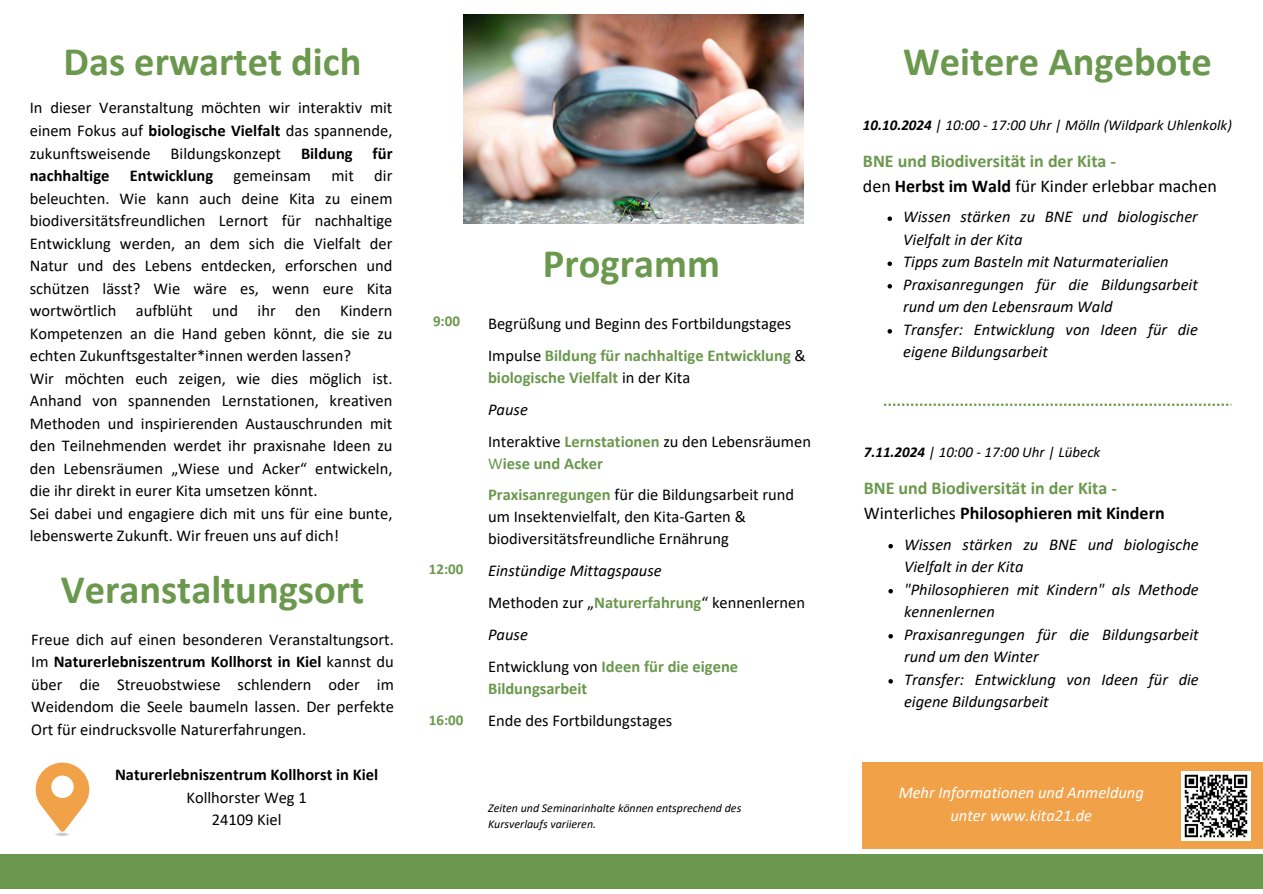
<style>
.page{position:relative;width:1263px;height:894px;background:#fff}
.page>*{position:absolute;margin:0;border:0;box-sizing:border-box;transform-origin:0 0}
.t1{font:700 40.5px "Calibri";color:#6a984d}
.t2{font:700 18px/24.8px "Calibri";color:#6a984d}
.t3{font:16.5px/22.5px "Calibri";color:#000}
.t4{font:italic 16.5px/22.5px "Calibri";color:#000}
.t5{font:700 16.5px/21.9px "Calibri";color:#6a984d}
.t6{font:700 16.5px/22.5px "Calibri";color:#000;text-align:center}
.t7{font:italic 16.5px/22.5px "Calibri";color:#fff;text-align:center}
.t8{font:italic 15px "Calibri";color:#000}
.t9{font:700 15px "Calibri";color:#6a984d}
.t10{font:italic 12px/15.9px "Calibri";color:#000}
.s1{font-weight:700}
.s2{font-weight:400}
.s3{font-weight:400;color:#000}
.s4{font-weight:700;color:#6a984d}
.s5{color:#6a984d}
.s6{color:#000}
</style>
<div class="page">
<div style="left:0;top:853px;width:1263px;height:34px;background:#6a984d"></div>
<img style="left:463px;top:14px;width:340px;height:210px">
<div style="left:862px;top:762px;width:401px;height:87px;background:#f1a249"></div>
<img style="left:1182px;top:771px;width:68px;height:68px">
<svg style="left:36px;top:762px;width:53px;height:74px"></svg>
<svg style="left:884px;top:403px;width:348px;height:3px"></svg>
<svg style="left:887px;top:216px;width:5px;height:5px"></svg>
<svg style="left:887px;top:261px;width:5px;height:5px"></svg>
<svg style="left:887px;top:284px;width:5px;height:4px"></svg>
<svg style="left:887px;top:329px;width:5px;height:4px"></svg>
<svg style="left:888px;top:544px;width:5px;height:4px"></svg>
<svg style="left:888px;top:589px;width:5px;height:4px"></svg>
<svg style="left:888px;top:634px;width:5px;height:4px"></svg>
<svg style="left:888px;top:679px;width:5px;height:4px"></svg>
<h2 class="t1" style="left:64px;top:44px;width:300px">Das erwartet dich</h2>
<h2 class="t3" style="left:30px;top:98px;width:364px">In dieser Veranstaltung möchten wir interaktiv mit einem Fokus auf <span class="s1">biologische Vielfalt</span> das spannende, zukunftsweisende Bildungskonzept <span class="s1">Bildung für nachhaltige Entwicklung</span> gemeinsam mit dir beleuchten. Wie kann auch deine Kita zu einem biodiversitätsfreundlichen Lernort für nachhaltige Entwicklung werden, an dem sich die Vielfalt der Natur und des Lebens entdecken, erforschen und schützen lässt? Wie wäre es, wenn eure Kita wortwörtlich aufblüht und ihr den Kindern Kompetenzen an die Hand geben könnt, die sie zu echten Zukunftsgestalter*innen werden lassen?<br>Wir möchten euch zeigen, wie dies möglich ist.<br>Anhand von spannenden Lernstationen, kreativen Methoden und inspirierenden Austauschrunden mit den Teilnehmenden werdet ihr praxisnahe Ideen zu den Lebensräumen „Wiese und Acker“ entwickeln, die ihr direkt in eurer Kita umsetzen könnt.<br>Sei dabei und engagiere dich mit uns für eine bunte, lebenswerte Zukunft. Wir freuen uns auf dich!</h2>
<h2 class="t1" style="left:61px;top:572px;width:305px">Veranstaltungsort</h2>
<h2 class="t3" style="left:31px;top:629px;width:364px;text-align:justify">Freue dich auf einen besonderen Veranstaltungsort.<br>Im <span class="s1">Naturerlebniszentrum Kollhorst in Kiel</span> kannst du über die Streuobstwiese schlendern oder im Weidendom die Seele baumeln lassen. Der perfekte Ort für eindrucksvolle Naturerfahrungen.</h2>
<h2 class="t6" style="left:115px;top:764px;width:265px">Naturerlebniszentrum Kollhorst in Kiel<br><span class="s2">Kollhorster Weg 1<br>24109 Kiel</span></h2>
<h1 class="t9" style="left:433px;top:315px;width:28px">9:00</h1>
<h4 class="t9" style="left:429px;top:563px;width:36px">12:00</h4>
<h2 class="t9" style="left:429px;top:713px;width:36px">16:00</h2>
<h2 class="t1" style="left:543px;top:247px;width:179px">Programm</h2>
<h1 class="t3" style="left:488px;top:313px;width:305px">Begrüßung und Beginn des Fortbildungstages</h1>
<h2 class="t5" style="left:488px;top:346px;width:319px"><span class="s3">Impulse</span> Bildung für nachhaltige Entwicklung <span class="s3">&amp; </span>biologische Vielfalt <span class="s3">in der Kita</span></h2>
<p class="t4" style="left:488px;top:399px;width:41px">Pause</p>
<h1 class="t3" style="left:488px;top:431px;width:324px;line-height:21.9px">Interaktive <span class="s4">Lernstationen</span> zu den Lebensräumen<br><span class="s5">W</span><span class="s4">iese und Acker</span></h1>
<h3 class="t3" style="left:488px;top:485px;width:308px;line-height:21.9px"><span class="s4">Praxisanregungen</span> für die Bildungsarbeit rund um Insektenvielfalt, den Kita-Garten &amp; biodiversitätsfreundliche Ernährung</h3>
<h3 class="t4" style="left:488px;top:560px;width:175px">Einstündige Mittagspause</h3>
<h3 class="t3" style="left:488px;top:592px;width:319px">Methoden zur „<span class="s4">Naturerfahrung</span>“ kennenlernen</h3>
<h2 class="t4" style="left:488px;top:624px;width:41px">Pause</h2>
<h2 class="t5" style="left:488px;top:656px;width:252px"><span class="s3">Entwicklung von</span> Ideen für die eigene<br>Bildungsarbeit</h2>
<h2 class="t3" style="left:488px;top:710px;width:186px">Ende des Fortbildungstages</h2>
<h2 class="t10" style="left:488px;top:800px;width:255px">Zeiten und Seminarinhalte können entsprechend des<br>Kursverlaufs variieren.</h2>
<p class="t1" style="left:903px;top:44px;width:310px">Weitere Angebote</p>
<p class="t8" style="left:863px;top:119px;width:370px"><span class="s1">10.10.2024</span> | 10:00 - 17:00 Uhr | Mölln (Wildpark Uhlenkolk)</p>
<p class="t2" style="left:863px;top:150px;width:355px">BNE und Biodiversität in der Kita -<br><span class="s3">den</span> <span class="s6">Herbst im Wald</span> <span class="s3">für Kinder erlebbar machen</span></p>
<h2 class="t4" style="left:903px;top:207px;width:296px">Wissen stärken zu BNE und biologischer<br>Vielfalt in der Kita</h2>
<p class="t4" style="left:903px;top:252px;width:267px">Tipps zum Basteln mit Naturmaterialien</p>
<p class="t4" style="left:903px;top:274px;width:296px">Praxisanregungen für die Bildungsarbeit rund um den Lebensraum Wald</p>
<p class="t4" style="left:903px;top:319px;width:296px">Transfer: Entwicklung von Ideen für die eigene Bildungsarbeit</p>
<h4 class="t8" style="left:864px;top:446px;width:238px"><span class="s1">7.11.2024</span> | 10:00 - 17:00 Uhr | Lübeck</h4>
<p class="t2" style="left:864px;top:477px;width:302px">BNE und Biodiversität in der Kita -<br><span class="s3">Winterliches</span> <span class="s6">Philosophieren mit Kindern</span></p>
<p class="t4" style="left:904px;top:534px;width:296px">Wissen stärken zu BNE und biologische<br>Vielfalt in der Kita</p>
<p class="t4" style="left:904px;top:579px;width:296px">"Philosophieren mit Kindern" als Methode kennenlernen</p>
<h2 class="t4" style="left:904px;top:624px;width:296px">Praxisanregungen für die Bildungsarbeit rund um den Winter</h2>
<p class="t4" style="left:904px;top:669px;width:296px">Transfer: Entwicklung von Ideen für die eigene Bildungsarbeit</p>
<h2 class="t7" style="left:899px;top:782px;width:247px">Mehr Informationen und Anmeldung unter www.kita21.de</h2>
</div>
